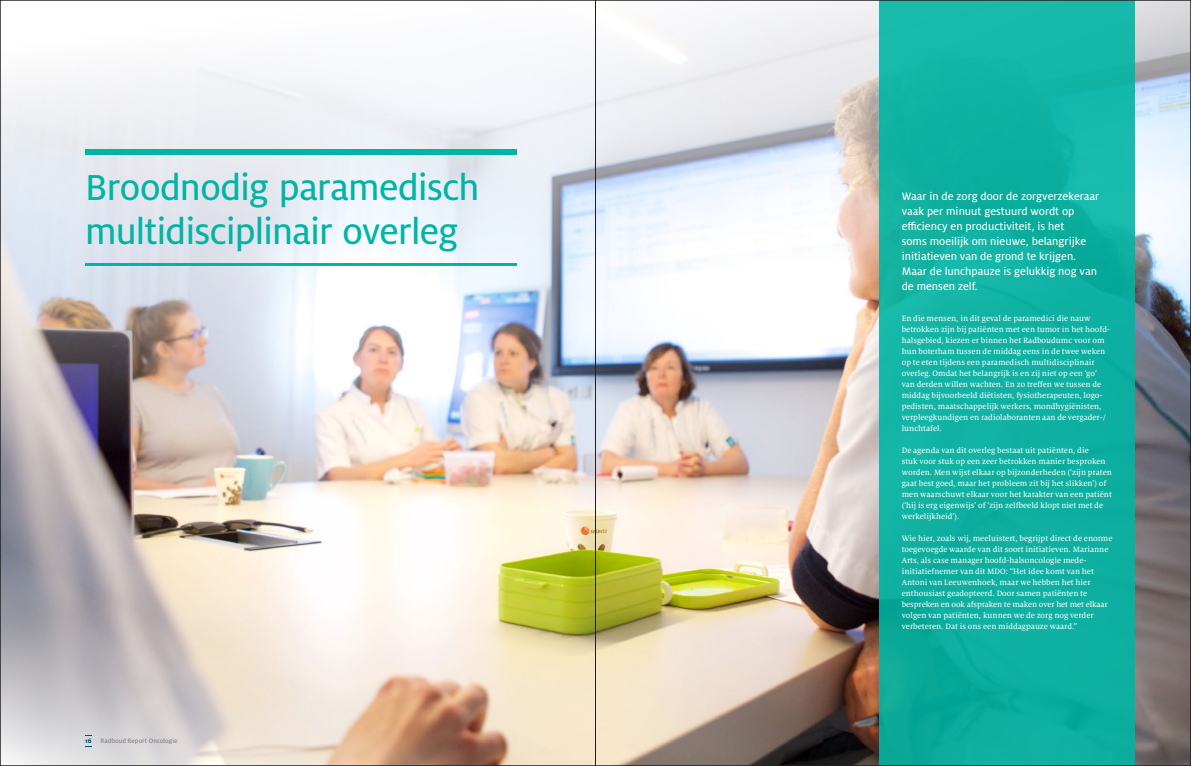
<style>
.page{position:relative;width:1191px;height:766px;background:#fff}
.page>*{position:absolute;margin:0;border:0;box-sizing:border-box;transform-origin:0 0}
.KOP_middel{font:40px "Milo OT Text";letter-spacing:-.025em;color:#00b5a4}
.Bodytekst_intro_groo{font:12px/15px "Milo OT Text";color:#fff}
.Bodytekst_zwart{font:8.5px/11px "Milo Serif OT Text";color:#fff}
.t1{font:7px "Milo OT Text";letter-spacing:.005em;color:#939598}
.t2{font:700 7px "Milo OT";color:#005d85}
</style>
<div class="page">
<img style="left:2px;top:2px;width:1187px;height:761px">
<div style="left:879px;top:0;width:255px;height:765px;background:#0fb1a1"></div>
<div style="left:85px;top:149px;width:431px;height:6px;background:#00b5a4"></div>
<hr style="left:85px;top:263px;width:431px;height:3px;background:#00b5a4">
<hr style="left:595px;top:0;width:1px;height:765px;background:#231f20">
<p class="KOP_middel" style="left:85px;top:165px;width:396px">Broodnodig paramedisch</p>
<p class="KOP_middel" style="left:85px;top:209px;width:375px">multidisciplinair overleg</p>
<p class="t2" style="left:85px;top:736px;width:8px">16</p>
<p class="t1" style="left:100px;top:736px;width:79px">Radboud Report Oncologie</p>
<p class="Bodytekst_intro_groo" style="left:901px;top:189px;width:199px">Waar in de zorg door de zorgverzekeraar vaak per minuut gestuurd wordt op efficiency en productiviteit, is het<br>soms moeilijk om nieuwe, belangrijke initiatieven van de grond te krijgen.<br>Maar de lunchpauze is gelukkig nog van de mensen zelf.</p>
<p class="Bodytekst_zwart" style="left:901px;top:313px;width:210px">En die mensen, in dit geval de paramedici die nauw betrokken zijn bij patiënten met een tumor in het hoofd&shy;halsgebied, kiezen er binnen het Radboudumc voor om hun boterham tussen de middag eens in de twee weken op te eten tijdens een paramedisch multidisciplinair overleg. Omdat het belangrijk is en zij niet op een ‘go’ van derden willen wachten. En zo treffen we tussen de middag bijvoorbeeld diëtisten, fysiotherapeuten, logo&shy;pedisten, maatschappelijk werkers, mondhygiënisten, verpleegkundigen en radiolaboranten aan de vergader-/ lunchtafel.</p>
<p class="Bodytekst_zwart" style="left:901px;top:445px;width:212px">De agenda van dit overleg bestaat uit patiënten, die<br>stuk voor stuk op een zeer betrokken manier besproken worden. Men wijst elkaar op bijzonderheden (‘zijn praten gaat best goed, maar het probleem zit bij het slikken’) of men waarschuwt elkaar voor het karakter van een patiënt (‘hij is erg eigenwijs’ of ‘zijn zelfbeeld klopt niet met de werkelijkheid’).</p>
<p class="Bodytekst_zwart" style="left:901px;top:533px;width:212px">Wie hier, zoals wij, meeluistert, begrijpt direct de enorme toegevoegde waarde van dit soort initiatieven. Marianne Arts, als case manager hoofd-halsoncologie mede&shy;initiatiefnemer van dit MDO: “Het idee komt van het Antoni van Leeuwenhoek, maar we hebben het hier enthousiast geadopteerd. Door samen patiënten te bespreken en ook afspraken te maken over het met elkaar volgen van patiënten, kunnen we de zorg nog verder verbeteren. Dat is ons een middagpauze waard.”</p>
</div>
